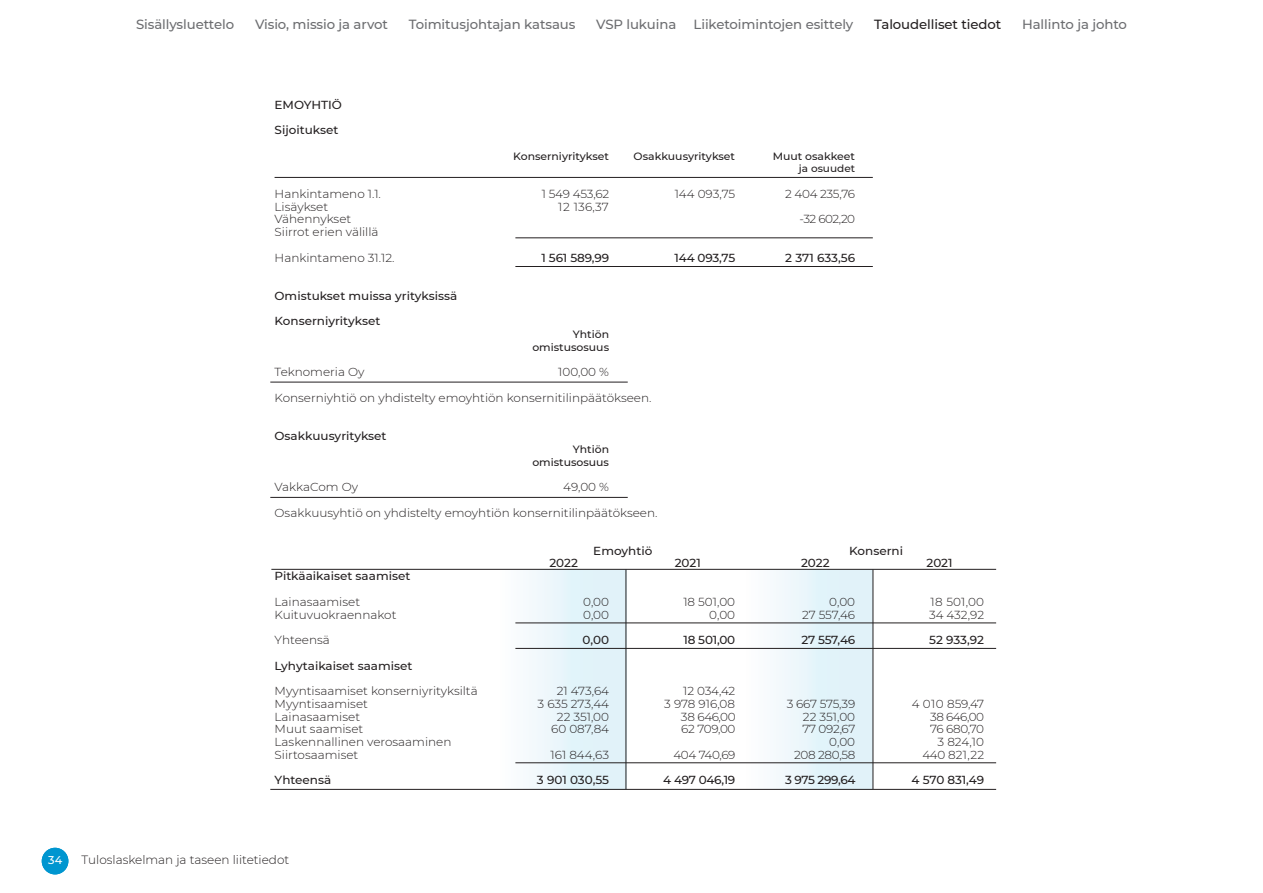
<style>
.page{position:relative;width:1263px;height:893px;background:#fff}
.page>*{position:absolute;margin:0;border:0;box-sizing:border-box;transform-origin:0 0}
.t1{font:500 13.35px "Montserrat";letter-spacing:-.005em;color:#6c6d70}
.t2{font:500 13.35px "Montserrat";letter-spacing:-.005em;color:#231f20}
.t3{font:300 12px "Montserrat";color:#231f20}
.t4{font:300 11.7px/25.5px "Montserrat";color:#231f20}
.t5{font:500 11.7px/25.5px "Montserrat";color:#231f20}
.t6{font:500 11.25px "Montserrat";color:#fff}
.t7{font:500 10.5px/12.8px "Montserrat";color:#231f20;text-align:right}
.t8{font:500 10.2px "Montserrat";color:#231f20}
</style>
<div class="page">
<div style="left:42px;top:848px;width:26px;height:26px;background:#0096d0;border-radius:50%"></div>
<div style="left:498px;top:570px;width:128px;height:219px;background:linear-gradient(to right,#fbfcfd,#d9eef7)"></div>
<div style="left:745px;top:570px;width:128px;height:219px;background:linear-gradient(to right,#fafcfd,#d9eff7)"></div>
<hr style="left:271px;top:569px;width:725px;height:1px;background:#231f20">
<hr style="left:515px;top:266px;width:358px;height:1px;background:#231f20">
<hr style="left:515px;top:238px;width:358px;height:1px;background:#231f20">
<hr style="left:270px;top:382px;width:358px;height:1px;background:#231f20">
<hr style="left:270px;top:497px;width:358px;height:1px;background:#231f20">
<hr style="left:275px;top:177px;width:598px;height:1px;background:#231f20">
<hr style="left:270px;top:789px;width:726px;height:1px;background:#231f20">
<hr style="left:515px;top:762px;width:481px;height:1px;background:#231f20">
<hr style="left:515px;top:623px;width:481px;height:1px;background:#231f20">
<hr style="left:515px;top:648px;width:481px;height:1px;background:#231f20">
<hr style="left:626px;top:570px;width:1px;height:219px;background:#231f20">
<hr style="left:873px;top:570px;width:1px;height:219px;background:#231f20">
<p class="t1" style="left:136px;top:15px;width:100px">Sisällysluettelo</p>
<p class="t1" style="left:255px;top:15px;width:134px">Visio, missio ja arvot</p>
<p class="t1" style="left:409px;top:15px;width:168px">Toimitusjohtajan katsaus</p>
<p class="t1" style="left:596px;top:15px;width:82px">VSP lukuina</p>
<p class="t1" style="left:694px;top:15px;width:161px">Liiketoimintojen esittely</p>
<p class="t2" style="left:874px;top:15px;width:129px">Taloudelliset tiedot</p>
<p class="t1" style="left:1022px;top:15px;width:106px">Hallinto ja johto</p>
<p class="t5" style="left:275px;top:91px;width:69px">EMOYHTIÖ<br>Sijoitukset</p>
<p class="t7" style="left:513px;top:149px;width:97px">Konserniyritykset</p>
<p class="t7" style="left:634px;top:149px;width:103px">Osakkuusyritykset</p>
<p class="t7" style="left:773px;top:149px;width:84px">Muut osakkeet</p>
<p class="t8" style="left:799px;top:162px;width:58px">ja osuudet</p>
<p class="t4" style="left:275px;top:181px;width:108px">Hankintameno 1.1.</p>
<p class="t4" style="left:542px;top:181px;width:69px">1 549 453,62</p>
<p class="t4" style="left:675px;top:181px;width:62px">144 093,75</p>
<p class="t4" style="left:785px;top:181px;width:71px">2 404 235,76</p>
<p class="t4" style="left:275px;top:193px;width:55px">Lisäykset</p>
<p class="t4" style="left:558px;top:193px;width:52px">12 136,37</p>
<p class="t4" style="left:275px;top:206px;width:78px">Vähennykset</p>
<p class="t4" style="left:799px;top:206px;width:57px">-32 602,20</p>
<p class="t4" style="left:275px;top:219px;width:122px">Siirrot erien välillä<br>Hankintameno 31.12.</p>
<p class="t5" style="left:541px;top:244px;width:69px">1 561 589,99</p>
<p class="t5" style="left:675px;top:244px;width:62px">144 093,75</p>
<p class="t5" style="left:785px;top:244px;width:71px">2 371 633,56</p>
<p class="t5" style="left:275px;top:283px;width:184px">Omistukset muissa yrityksissä<br>Konserniyritykset</p>
<p class="t7" style="left:532px;top:328px;width:78px">Yhtiön omistusosuus</p>
<p class="t4" style="left:275px;top:359px;width:91px">Teknomeria Oy</p>
<p class="t4" style="left:275px;top:359px;width:378px;text-indent:284px">100,00 %<br>Konserniyhtiö on yhdistelty emoyhtiön konsernitilinpäätökseen.</p>
<p class="t5" style="left:275px;top:423px;width:114px">Osakkuusyritykset</p>
<p class="t7" style="left:532px;top:442px;width:78px">Yhtiön omistusosuus</p>
<p class="t4" style="left:275px;top:474px;width:85px">VakkaCom Oy</p>
<p class="t4" style="left:275px;top:474px;width:384px;text-indent:289px">49,00 %<br>Osakkuusyhtiö on yhdistelty emoyhtiön konsernitilinpäätökseen.</p>
<p class="t5" style="left:593px;top:538px;width:61px">Emoyhtiö</p>
<p class="t5" style="left:849px;top:538px;width:55px">Konserni</p>
<p class="t5" style="left:549px;top:550px;width:30px">2022</p>
<p class="t5" style="left:675px;top:550px;width:28px">2021</p>
<p class="t5" style="left:801px;top:550px;width:30px">2022</p>
<p class="t5" style="left:926px;top:550px;width:28px">2021</p>
<p class="t5" style="left:275px;top:563px;width:137px">Pitkäaikaiset saamiset</p>
<p class="t4" style="left:275px;top:589px;width:87px">Lainasaamiset</p>
<p class="t4" style="left:583px;top:589px;width:27px">0,00</p>
<p class="t4" style="left:683px;top:589px;width:53px">18 501,00</p>
<p class="t4" style="left:829px;top:589px;width:27px">0,00</p>
<p class="t4" style="left:930px;top:589px;width:55px">18 501,00</p>
<p class="t4" style="left:275px;top:601px;width:123px">Kuituvuokraennakot</p>
<p class="t4" style="left:583px;top:601px;width:27px">0,00</p>
<p class="t4" style="left:709px;top:601px;width:27px">0,00</p>
<p class="t4" style="left:802px;top:601px;width:55px">27 557,46</p>
<p class="t4" style="left:929px;top:601px;width:57px">34 432,92</p>
<p class="t4" style="left:275px;top:627px;width:57px">Yhteensä</p>
<p class="t5" style="left:583px;top:627px;width:28px">0,00</p>
<p class="t5" style="left:683px;top:627px;width:53px">18 501,00</p>
<p class="t5" style="left:801px;top:627px;width:55px">27 557,46</p>
<p class="t5" style="left:929px;top:627px;width:56px">52 933,92</p>
<p class="t5" style="left:275px;top:652px;width:139px">Lyhytaikaiset saamiset</p>
<p class="t4" style="left:275px;top:678px;width:205px">Myyntisaamiset konserniyrityksiltä</p>
<p class="t4" style="left:557px;top:678px;width:54px">21 473,64</p>
<p class="t4" style="left:683px;top:678px;width:54px">12 034,42</p>
<p class="t4" style="left:275px;top:691px;width:95px">Myyntisaamiset</p>
<p class="t4" style="left:538px;top:691px;width:73px">3 635 273,44</p>
<p class="t4" style="left:664px;top:691px;width:72px">3 978 916,08</p>
<p class="t4" style="left:787px;top:691px;width:70px">3 667 575,39</p>
<p class="t4" style="left:912px;top:691px;width:74px">4 010 859,47</p>
<p class="t4" style="left:275px;top:703px;width:87px">Lainasaamiset</p>
<p class="t4" style="left:557px;top:703px;width:54px">22 351,00</p>
<p class="t4" style="left:681px;top:703px;width:56px">38 646,00</p>
<p class="t4" style="left:803px;top:703px;width:54px">22 351,00</p>
<p class="t4" style="left:930px;top:703px;width:55px">38 646,00</p>
<p class="t4" style="left:275px;top:716px;width:90px">Muut saamiset</p>
<p class="t4" style="left:551px;top:716px;width:59px">60 087,84</p>
<p class="t4" style="left:681px;top:716px;width:56px">62 709,00</p>
<p class="t4" style="left:802px;top:716px;width:54px">77 092,67</p>
<p class="t4" style="left:930px;top:716px;width:56px">76 680,70</p>
<p class="t4" style="left:275px;top:729px;width:178px">Laskennallinen verosaaminen</p>
<p class="t4" style="left:829px;top:729px;width:27px">0,00</p>
<p class="t4" style="left:937px;top:729px;width:48px">3 824,10</p>
<p class="t4" style="left:275px;top:742px;width:85px">Siirtosaamiset</p>
<p class="t4" style="left:551px;top:742px;width:60px">161 844,63</p>
<p class="t4" style="left:673px;top:742px;width:64px">404 740,69</p>
<p class="t4" style="left:794px;top:742px;width:63px">208 280,58</p>
<p class="t4" style="left:922px;top:742px;width:63px">440 821,22</p>
<p class="t5" style="left:275px;top:767px;width:58px">Yhteensä</p>
<p class="t5" style="left:537px;top:767px;width:74px">3 901 030,55</p>
<p class="t5" style="left:663px;top:767px;width:74px">4 497 046,19</p>
<p class="t5" style="left:785px;top:767px;width:72px">3 975 299,64</p>
<p class="t5" style="left:912px;top:767px;width:74px">4 570 831,49</p>
<p class="t6" style="left:48px;top:852px;width:15px">34</p>
<p class="t3" style="left:82px;top:852px;width:209px">Tuloslaskelman ja taseen liitetiedot</p>
</div>
